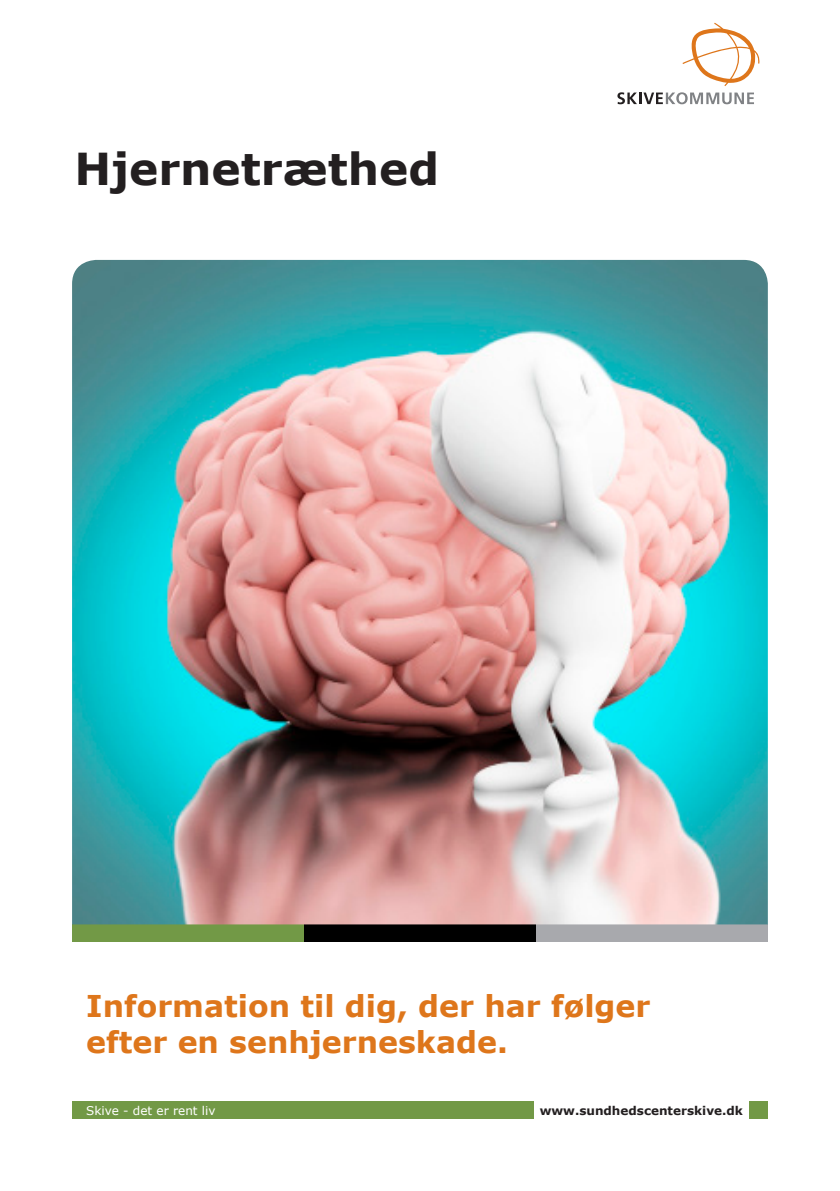
<style>
.page{position:relative;width:840px;height:1191px;background:#fff}
.page>*{position:absolute;margin:0;border:0;box-sizing:border-box;transform-origin:0 0}
.t1{font:700 44px "Verdana";color:#231f20}
.t2{font:700 30px "Verdana";color:#de761b}
.t3{font:700 12px "Verdana";color:#231f20}
.t4{font:12px "Verdana";color:#fff}
</style>
<div class="page">
<div style="left:72px;top:924px;width:231px;height:17px;background:#729946"></div>
<div style="left:304px;top:924px;width:231px;height:17px;background:#000"></div>
<div style="left:536px;top:924px;width:231px;height:17px;background:#a8a9ad"></div>
<div style="left:748px;top:1102px;width:19px;height:17px;background:#729946"></div>
<div style="left:72px;top:1102px;width:461px;height:17px;background:#729946"></div>
<svg style="left:617px;top:92px;width:136px;height:12px"></svg>
<svg style="left:682px;top:23px;width:76px;height:63px"></svg>
<img style="left:72px;top:260px;width:695px;height:664px">
<p class="t1" style="left:74px;top:138px;width:366px">Hjernetræthed</p>
<p class="t2" style="left:86px;top:985px;width:565px">Information til dig, der har følger</p>
<p class="t2" style="left:86px;top:1021px;width:423px">efter en senhjerneskade.</p>
<p class="t4" style="left:86px;top:1102px;width:131px">Skive - det er rent liv</p>
<p class="t3" style="left:539px;top:1102px;width:204px">www.sundhedscenterskive.dk</p>
</div>
